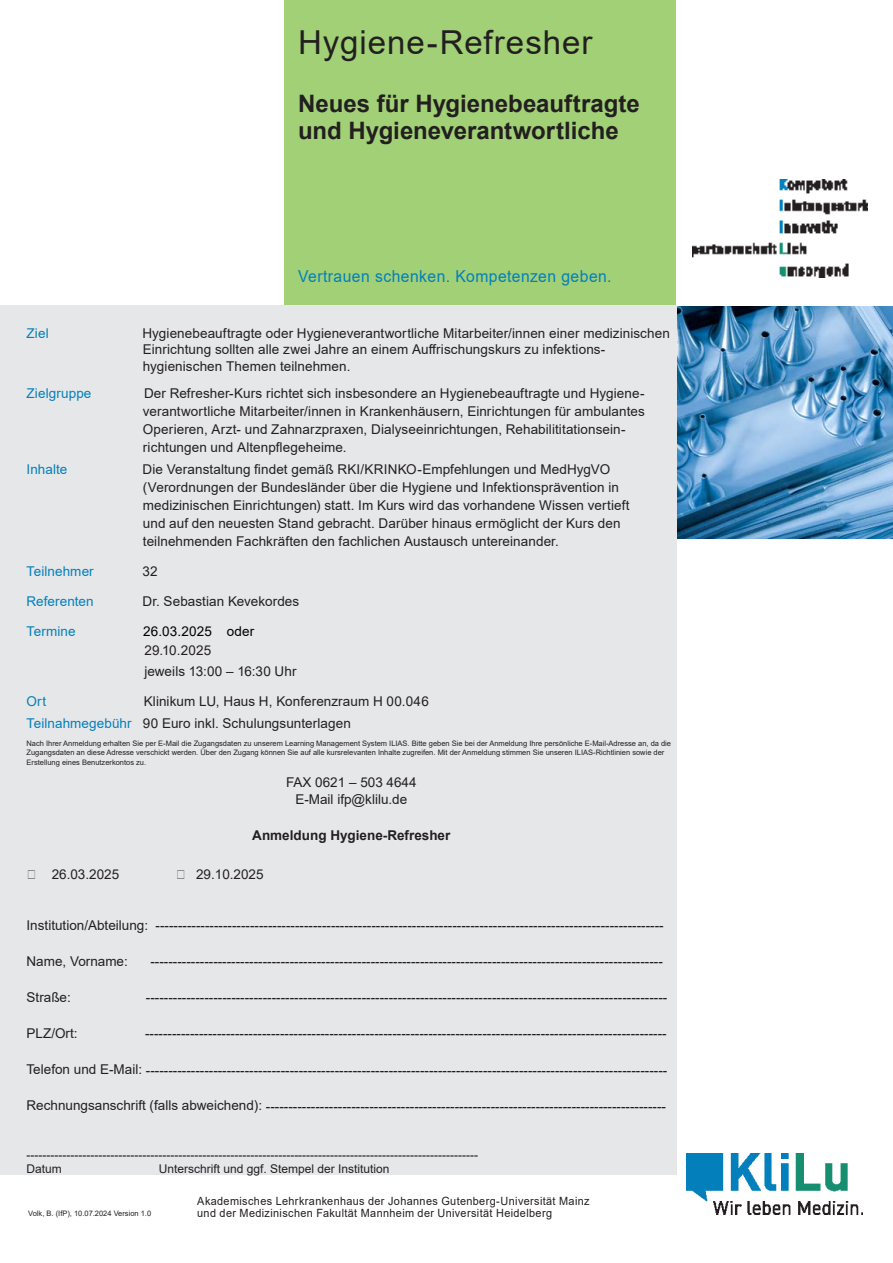
<style>
.page{position:relative;width:893px;height:1263px;background:#fff}
.page>*{position:absolute;margin:0;border:0;box-sizing:border-box;transform-origin:0 0}
.Headline_neu{font:33px "Arial";letter-spacing:.03em;color:#231f20}
.Headline_neu-2{font:700 24px/27px "Arial";color:#231f20}
.t1{font:16.5px "Arial";letter-spacing:.03em;color:#0380bb;scale:.95 1}
.Fliesstext{font:13.5px "Arial";letter-spacing:.005em;color:#231f20}
.Fliesstext-2{font:13.5px "Arial";letter-spacing:.005em;color:#0380bb}
.t2{font:700 13.5px "Arial";color:#231f20}
.Fliesstext-3{font:13.5px "Arial";letter-spacing:.01em;color:#000}
.t3{font:12px "Arial";color:#231f20}
.Akadem__Lehrkr{font:11.4px "Arial";letter-spacing:.035em;color:#231f20;scale:.96 1}
.t4{font:7.5px/9px "Arial";color:#231f20}
.s1{color:#0380bb}
</style>
<div class="page">
<div style="left:284px;top:0;width:392px;height:306px;background:#a1d076"></div>
<img style="left:676px;top:306px;width:217px;height:232px">
<img style="left:686px;top:1154px;width:176px;height:60px">
<img style="left:692px;top:180px;width:175px;height:97px">
<div style="left:0;top:306px;width:676px;height:869px;background:#e6e7e9"></div>
<p class="Headline_neu" style="left:298px;top:19px;width:296px">Hygiene-Refresher</p>
<p class="Headline_neu-2" style="left:298px;top:91px;width:343px">Neues für Hygienebeauftragte und Hygieneverantwortliche</p>
<p class="t1" style="left:298px;top:265px;width:331px">Vertrauen schenken. Kompetenzen geben.</p>
<p class="Fliesstext-2" style="left:27px;top:324px;width:24px">Ziel</p>
<p class="Fliesstext" style="left:142px;top:324px;width:529px">Hygienebeauftragte oder Hygieneverantwortliche Mitarbeiter/innen einer medizinischen</p>
<p class="Fliesstext" style="left:143px;top:340px;width:464px">Einrichtung sollten alle zwei Jahre an einem Auffrischungskurs zu infektions-</p>
<p class="Fliesstext" style="left:143px;top:357px;width:209px">hygienischen Themen teilnehmen.</p>
<p class="Fliesstext-2" style="left:27px;top:384px;width:66px">Zielgruppe</p>
<p class="Fliesstext" style="left:144px;top:384px;width:502px">Der Refresher-Kurs richtet sich insbesondere an Hygienebeauftragte und Hygiene-</p>
<p class="Fliesstext" style="left:143px;top:402px;width:503px">verantwortliche Mitarbeiter/innen in Krankenhäusern, Einrichtungen für ambulantes</p>
<p class="Fliesstext" style="left:143px;top:420px;width:484px">Operieren, Arzt- und Zahnarzpraxen, Dialyseeinrichtungen, Rehabilititationsein-</p>
<p class="Fliesstext" style="left:143px;top:438px;width:205px">richtungen und Altenpflegeheime.</p>
<p class="Fliesstext-2" style="left:27px;top:460px;width:42px">Inhalte</p>
<p class="Fliesstext" style="left:142px;top:460px;width:469px">Die Veranstaltung findet gemäß RKI/KRINKO-Empfehlungen und MedHygVO</p>
<p class="Fliesstext" style="left:143px;top:478px;width:478px">(Verordnungen der Bundesländer über die Hygiene und Infektionsprävention in</p>
<p class="Fliesstext" style="left:143px;top:496px;width:488px">medizinischen Einrichtungen) statt. Im Kurs wird das vorhandene Wissen vertieft</p>
<p class="Fliesstext" style="left:143px;top:514px;width:479px">und auf den neuesten Stand gebracht. Darüber hinaus ermöglicht der Kurs den</p>
<p class="Fliesstext" style="left:143px;top:532px;width:417px">teilnehmenden Fachkräften den fachlichen Austausch untereinander.</p>
<p class="Fliesstext-2" style="left:27px;top:562px;width:69px">Teilnehmer</p>
<p class="Fliesstext" style="left:143px;top:562px;width:17px">32</p>
<p class="Fliesstext-2" style="left:27px;top:592px;width:69px">Referenten</p>
<p class="Fliesstext" style="left:142px;top:592px;width:158px">Dr. Sebastian Kevekordes</p>
<p class="Fliesstext-2" style="left:27px;top:622px;width:51px">Termine</p>
<p class="Fliesstext-3" style="left:143px;top:622px;width:113px">26.03.2025 oder</p>
<p class="Fliesstext" style="left:144px;top:640px;width:68px">29.10.2025</p>
<p class="Fliesstext" style="left:144px;top:661px;width:154px">jeweils 13:00 – 16:30 Uhr</p>
<p class="Fliesstext-2" style="left:27px;top:691px;width:21px">Ort</p>
<p class="Fliesstext" style="left:144px;top:691px;width:287px">Klinikum LU, Haus H, Konferenzraum H 00.046</p>
<p class="Fliesstext" style="left:27px;top:714px;width:326px"><span class="s1">Teilnahmegebühr</span> 90 Euro inkl. Schulungsunterlagen</p>
<p class="t4" style="left:27px;top:739px;width:646px">Nach Ihrer Anmeldung erhalten Sie per E-Mail die Zugangsdaten zu unserem Learning Management System ILIAS. Bitte geben Sie bei der Anmeldung Ihre persönliche E-Mail-Adresse an, da die<br>Zugangsdaten an diese Adresse verschickt werden. Über den Zugang können Sie auf alle kursrelevanten Inhalte zugreifen. Mit der Anmeldung stimmen Sie unseren ILIAS-Richtlinien sowie der</p>
<p class="t4" style="left:27px;top:758px;width:121px">Erstellung eines Benutzerkontos zu.</p>
<p class="Fliesstext" style="left:286px;top:773px;width:132px">FAX 0621 – 503 4644</p>
<p class="Fliesstext" style="left:295px;top:789px;width:113px">E-Mail ifp@klilu.de</p>
<p class="t2" style="left:252px;top:825px;width:200px">Anmeldung Hygiene-Refresher</p>
<p class="Fliesstext" style="left:52px;top:864px;width:69px">26.03.2025</p>
<p class="Fliesstext" style="left:196px;top:864px;width:69px">29.10.2025</p>
<p class="Fliesstext" style="left:27px;top:915px;width:639px">Institution/Abteilung: -----------------------------------------------------------------------------------------------------------------</p>
<p class="Fliesstext" style="left:27px;top:952px;width:103px">Name, Vorname:</p>
<p class="Fliesstext" style="left:150px;top:952px;width:514px">------------------------------------------------------------------------------------------------------------------</p>
<p class="Fliesstext" style="left:27px;top:988px;width:46px">Straße:</p>
<p class="Fliesstext" style="left:146px;top:988px;width:523px">--------------------------------------------------------------------------------------------------------------------</p>
<p class="Fliesstext" style="left:27px;top:1024px;width:53px">PLZ/Ort:</p>
<p class="Fliesstext" style="left:145px;top:1024px;width:523px">--------------------------------------------------------------------------------------------------------------------</p>
<p class="Fliesstext" style="left:27px;top:1061px;width:642px">Telefon und E-Mail: --------------------------------------------------------------------------------------------------------------------</p>
<p class="Fliesstext" style="left:27px;top:1097px;width:641px">Rechnungsanschrift (falls abweichend): -----------------------------------------------------------------------------------------</p>
<p class="t3" style="left:27px;top:1147px;width:453px">-----------------------------------------------------------------------------------------------------------------</p>
<p class="t3" style="left:27px;top:1160px;width:37px">Datum</p>
<p class="t3" style="left:159px;top:1160px;width:232px">Unterschrift und ggf. Stempel der Institution</p>
<p class="Akadem__Lehrkr" style="left:197px;top:1193px;width:410px">Akademisches Lehrkrankenhaus der Johannes Gutenberg-Universität Mainz</p>
<p class="t4" style="left:28px;top:1208px;width:124px">Volk, B. (IfP), 10.07.2024 Version 1.0</p>
<p class="Akadem__Lehrkr" style="left:197px;top:1205px;width:371px">und der Medizinischen Fakultät Mannheim der Universität Heidelberg</p>
</div>
